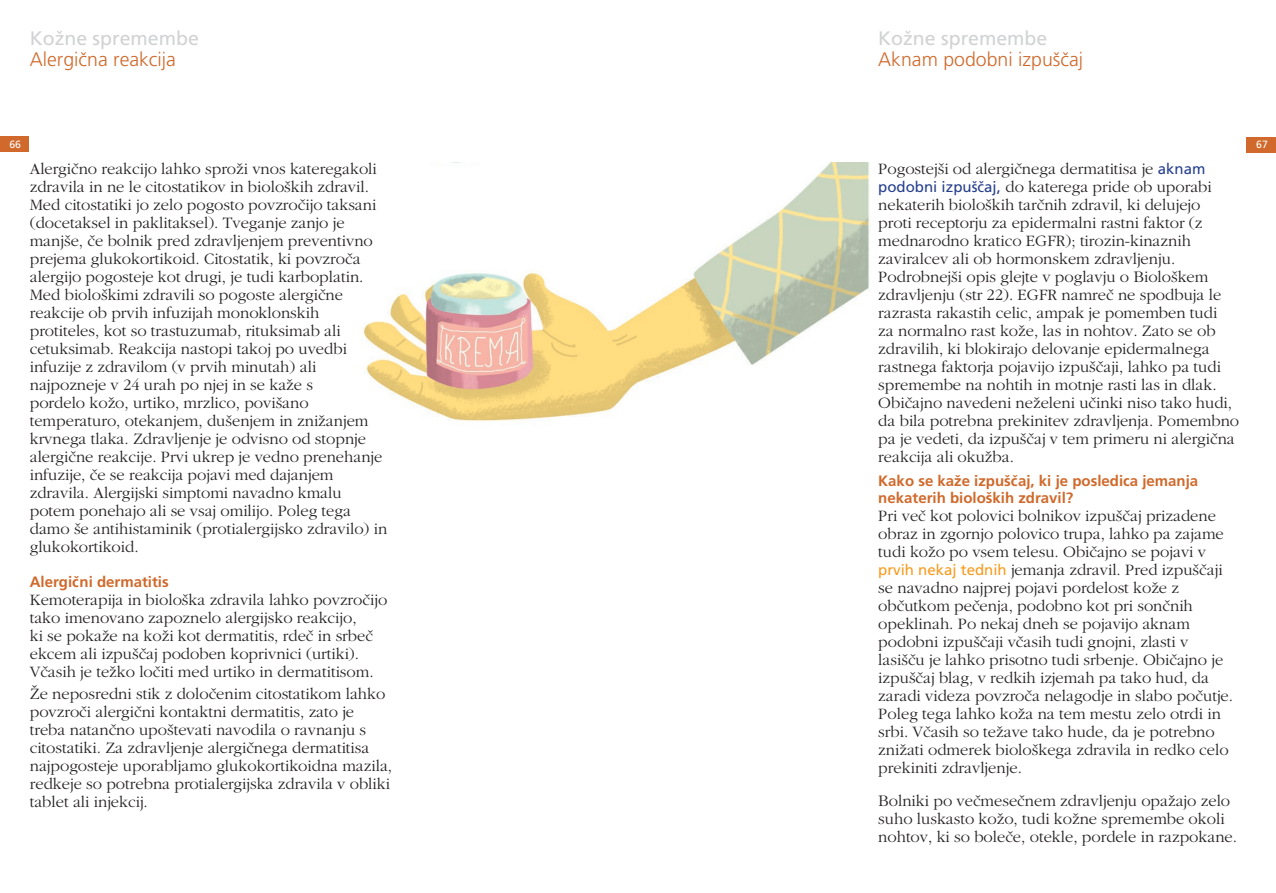
<style>
.page{position:relative;width:1276px;height:893px;background:#fff}
.page>*{position:absolute;margin:0;border:0;box-sizing:border-box;transform-origin:0 0}
.t1{font:300 19.5px "Frutiger";color:#d0692b}
.t2{font:19.5px "Frutiger";color:#d1d2d4}
.t3{font:300 16.5px/18px "SS Garamond";color:#231f20}
.t4{font:700 15px/16.5px "Frutiger";color:#d0692b}
.t5{font:10.5px "Frutiger";color:#fff}
.s1{font-family:"Frutiger";font-weight:400;font-size:15px;color:#253f8e}
.s2{font-family:"Frutiger";font-weight:400;font-size:15px;color:#f89a1c}
</style>
<div class="page">
<div style="left:0;top:137px;width:29px;height:15px;background:#d0692b"></div>
<div style="left:1246px;top:137px;width:30px;height:15px;background:#d0692b"></div>
<img style="left:363px;top:163px;width:507px;height:258px">
<p class="t2" style="left:30px;top:27px;width:171px">Ko`ne spremembe</p>
<p class="t1" style="left:30px;top:48px;width:148px">Alergi~na reakcija</p>
<p class="t2" style="left:878px;top:27px;width:171px">Ko`ne spremembe</p>
<p class="t1" style="left:878px;top:48px;width:206px">Aknam podobni izpu{~aj</p>
<p class="t5" style="left:9px;top:138px;width:7px">66</p>
<p class="t5" style="left:1256px;top:138px;width:7px">67</p>
<p class="t3" style="left:30px;top:160px;width:359px">Alergi~no reakcijo lahko spro`i vnos kateregakoli zdravila in ne le citostatikov in biolo{kih zdravil.<br>Med citostatiki jo zelo pogosto povzro~ijo taksani (docetaksel in paklitaksel). Tveganje zanjo je manj{e, ~e bolnik pred zdravljenjem preventivno prejema glukokortikoid. Citostatik, ki povzro~a alergijo pogosteje kot drugi, je tudi karboplatin.<br>Med biolo{kimi zdravili so pogoste alergi~ne reakcije ob prvih infuzijah monoklonskih protiteles, kot so trastuzumab, rituksimab ali cetuksimab. Reakcija nastopi takoj po uvedbi infuzije z zdravilom (v prvih minutah) ali najpozneje v 24 urah po njej in se ka`e s<br>pordelo ko`o, urtiko, mrzlico, povi{ano temperaturo, otekanjem, du{enjem in zni`anjem krvnega tlaka. Zdravljenje je odvisno od stopnje alergi~ne reakcije. Prvi ukrep je vedno prenehanje infuzije, ~e se reakcija pojavi med dajanjem zdravila. Alergijski simptomi navadno kmalu potem ponehajo ali se vsaj omilijo. Poleg tega damo {e antihistaminik (protialergijsko zdravilo) in glukokortikoid.</p>
<p class="t4" style="left:30px;top:573px;width:140px">Alergicˇni dermatitis</p>
<p class="t3" style="left:30px;top:591px;width:359px">Kemoterapija in biolo{ka zdravila lahko povzro~ijo tako imenovano zapoznelo alergijsko reakcijo,<br>ki se poka`e na ko`i kot dermatitis, rde~ in srbe~ ekcem ali izpu{~aj podoben koprivnici (urtiki).<br>V~asih je te`ko lo~iti med urtiko in dermatitisom.</p>
<p class="t3" style="left:30px;top:685px;width:364px">@e neposredni stik z dolo~enim citostatikom lahko povzro~i alergi~ni kontaktni dermatitis, zato je treba natan~no upo{tevati navodila o ravnanju s citostatiki. Za zdravljenje alergi~nega dermatitisa najpogosteje uporabljamo glukokortikoidna mazila, redkeje so potrebna protialergijska zdravila v obliki tablet ali injekcij.</p>
<p class="t3" style="left:878px;top:160px;width:362px">Pogostej{i od alergi~nega dermatitisa je <span class="s1">aknam podobni izpu{~aj,</span> do katerega pride ob uporabi nekaterih biolo{kih tar~nih zdravil, ki delujejo<br>proti receptorju za epidermalni rastni faktor (z mednarodno kratico EGFR); tirozin-kinaznih zaviralcev ali ob hormonskem zdravljenju.<br>Podrobnej{i opis glejte v poglavju o Biolo{kem zdravljenju (str 22). EGFR namre~ ne spodbuja le razrasta rakastih celic, ampak je pomemben tudi<br>za normalno rast ko`e, las in nohtov. Zato se ob zdravilih, ki blokirajo delovanje epidermalnega rastnega faktorja pojavijo izpu{~aji, lahko pa tudi spremembe na nohtih in motnje rasti las in dlak.<br>Obi~ajno navedeni ne`eleni u~inki niso tako hudi, da bila potrebna prekinitev zdravljenja. Pomembno pa je vedeti, da izpu{~aj v tem primeru ni alergi~na reakcija ali oku`ba.</p>
<p class="t4" style="left:878px;top:473px;width:321px">Kako se kaže izpušcˇaj, ki je posledica jemanja nekaterih bioloških zdravil?</p>
<p class="t3" style="left:878px;top:507px;width:356px">Pri ve~ kot polovici bolnikov izpu{~aj prizadene obraz in zgornjo polovico trupa, lahko pa zajame tudi ko`o po vsem telesu. Obi~ajno se pojavi v <span class="s2">prvih nekaj tednih</span> jemanja zdravil. Pred izpu{~aji se navadno najprej pojavi pordelost ko`e z ob~utkom pe~enja, podobno kot pri son~nih opeklinah. Po nekaj dneh se pojavijo aknam podobni izpu{~aji v~asih tudi gnojni, zlasti v lasi{~u je lahko prisotno tudi srbenje. Obi~ajno je izpu{~aj blag, v redkih izjemah pa tako hud, da zaradi videza povzro~a nelagodje in slabo po~utje.<br>Poleg tega lahko ko`a na tem mestu zelo otrdi in srbi. V~asih so te`ave tako hude, da je potrebno zni`ati odmerek biolo{kega zdravila in redko celo prekiniti zdravljenje.</p>
<p class="t3" style="left:878px;top:792px;width:360px">Bolniki po ve~mese~nem zdravljenju opa`ajo zelo suho luskasto ko`o, tudi ko`ne spremembe okoli nohtov, ki so bole~e, otekle, pordele in razpokane.</p>
</div>
